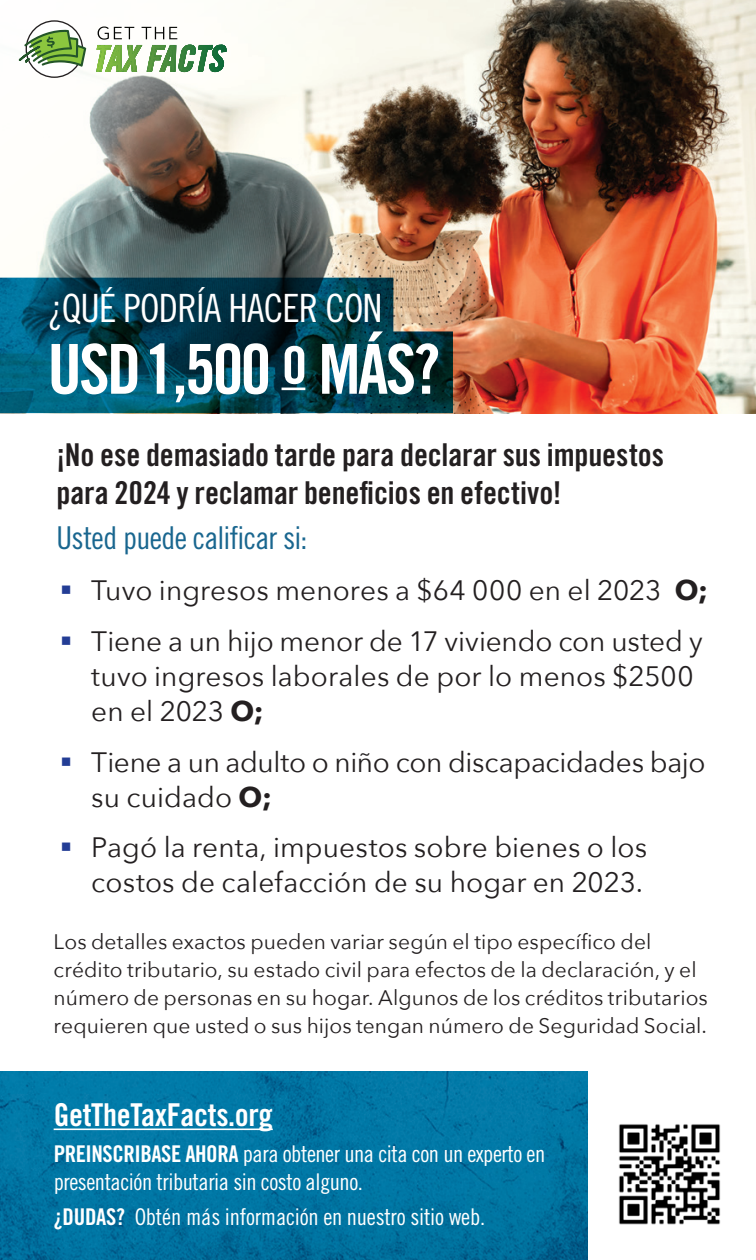
<style>
.page{position:relative;width:756px;height:1260px;background:#fff}
.page>*{position:absolute;margin:0;border:0;box-sizing:border-box;transform-origin:0 0}
.t1{font:68.95px "Trade Gothic LT Std Bd Cn 20";letter-spacing:-.04em;color:#fff}
.t2{font:38.85px "Trade Gothic LT Std Cn 18";letter-spacing:-.02em;color:#fff}
.Bulleted_List{font:31.5px/38.5px "Trade Gothic LT Std Bd Cn 20";letter-spacing:-.005em;color:#231f20}
.Bulleted_List-2{font:31.5px "Trade Gothic LT Std Cn 18";letter-spacing:-.02em;color:#19668f}
.t3{font:31.5px "Trade Gothic LT Std Bd Cn 20";letter-spacing:-.01em;color:#fff}
.t4{font:28px/35px "Avenir Next";color:#231f20}
.t5{font:23.1px/28px "Trade Gothic LT Std Cn 18";letter-spacing:-.02em;color:#fff}
.t6{font:21px/28px "Avenir Next";letter-spacing:.005em;color:#231f20}
.s1{font-size:51.8px}
.s2{font-weight:700}
.s3{font-family:"Trade Gothic LT Std Bd Cn 20"}
</style>
<div class="page">
<img style="left:0;top:0;width:756px;height:414px">
<img style="left:0;top:1071px;width:587px;height:189px">
<hr style="left:54px;top:1129px;width:219px;height:1px;background:#fff">
<img style="left:618px;top:1124px;width:103px;height:101px">
<img style="left:0;top:313px;width:453px;height:100px">
<hr style="left:282px;top:388px;width:23px;height:2px;background:#fff">
<img style="left:0;top:0;width:590px;height:313px">
<svg style="left:19px;top:20px;width:67px;height:58px"></svg>
<svg style="left:96px;top:27px;width:131px;height:46px"></svg>
<hr style="left:225px;top:45px;width:2px;height:27px;background:#0d6938">
<p class="t2" style="left:47px;top:285px;width:336px">¿QUÉ PODRÍA HACER CON</p>
<p class="t1" style="left:47px;top:327px;width:394px">USD1,500 <span class="s1">O</span> MÁS?</p>
<p class="Bulleted_List" style="left:56px;top:435px;width:609px">¡No ese demasiado tarde para declarar sus impuestos para 2024 y reclamar beneficios en efectivo!</p>
<p class="Bulleted_List-2" style="left:56px;top:519px;width:252px">Usted puede calificar si:</p>
<p class="t4" style="left:91px;top:572px;width:618px">Tuvo ingresos menores a $64 000 en el 2023 <span class="s2">O;</span></p>
<p class="t4" style="left:91px;top:622px;width:613px">Tiene a un hijo menor de 17 viviendo con usted y tuvo ingresos laborales de por lo menos $2500 en el 2023 <span class="s2">O;</span></p>
<p class="t4" style="left:91px;top:743px;width:616px">Tiene a un adulto o niño con discapacidades bajo su cuidado <span class="s2">O;</span></p>
<p class="t4" style="left:91px;top:829px;width:558px">Pagó la renta, impuestos sobre bienes o los costos de calefacción de su hogar en 2023.</p>
<p class="t6" style="left:54px;top:927px;width:656px">Los detalles exactos pueden variar según el tipo específico del crédito tributario, su estado civil para efectos de la declaración, y el número de personas en su hogar. Algunos de los créditos tributarios requieren que usted o sus hijos tengan número de Seguridad Social.</p>
<p class="t3" style="left:54px;top:1096px;width:221px">GetTheTaxFacts.org</p>
<p class="t5" style="left:54px;top:1139px;width:493px"><span class="s3">PREINSCRIBASE AHORA</span> para obtener una cita con un experto en presentación tributaria sin costo alguno.</p>
<p class="t5" style="left:54px;top:1203px;width:433px"><span class="s3">¿DUDAS?</span> Obtén más información en nuestro sitio web.</p>
</div>
